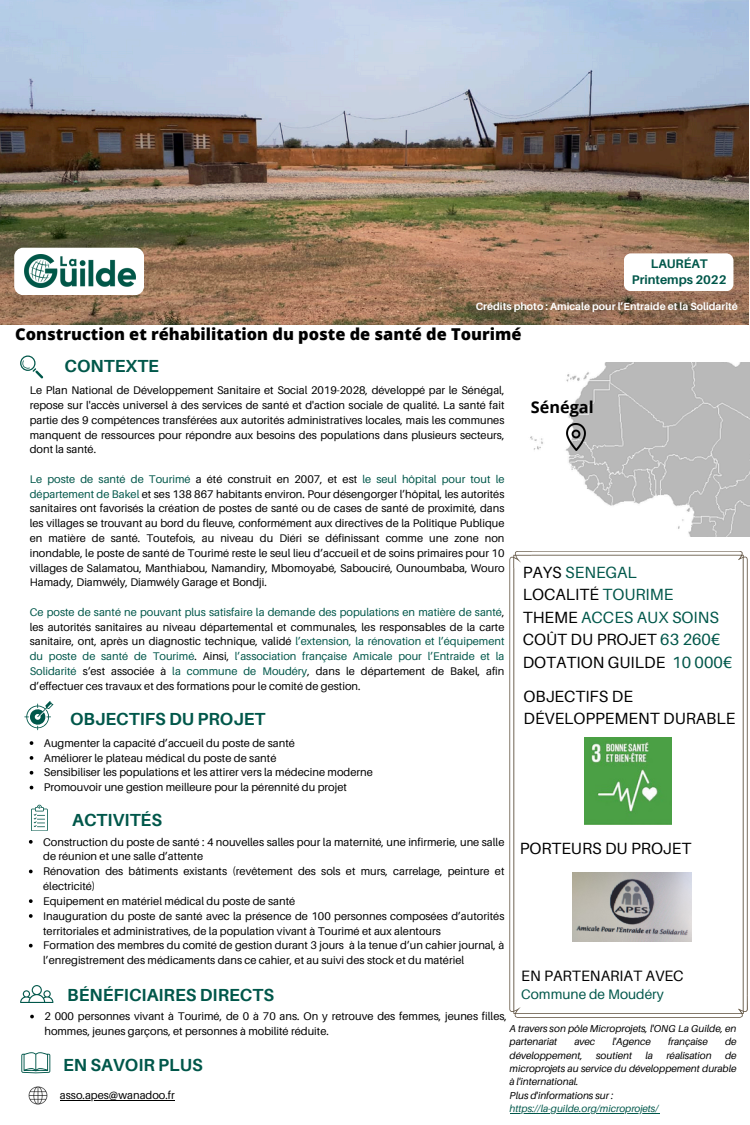
<style>
.page{position:relative;width:750px;height:1125px;background:#fff}
.page>*{position:absolute;margin:0;border:0;box-sizing:border-box;transform-origin:0 0}
.t1{font:700 17.5px "Aileron";color:#00574a}
.t2{font:800 16.38px "Open Sans";color:#000}
.t3{font:16.25px/22.5px "Aileron";color:#000}
.t4{font:700 16.25px "Open Sans";color:#000}
.t5{font:15px "Aileron";color:#000}
.t6{font:13.75px "Aileron";color:#00574a}
.t7{font:700 12.5px/16.9px "Aileron";color:#00574a;text-align:center}
.t8{font:11.12px/14.8px "Aileron";color:#000}
.t9{font:700 10.5px "Aileron";color:#fff}
.t10{font:italic 10px/13.4px "Aileron";color:#000}
.t11{font:italic 10px "Aileron";color:#00574a}
.s1{color:#00574a}
</style>
<div class="page">
<svg style="left:509px;top:551px;width:239px;height:467px"></svg>
<img style="left:28px;top:1086px;width:20px;height:19px">
<svg style="left:30px;top:1015px;width:4px;height:3px"></svg>
<svg style="left:24px;top:701px;width:29px;height:29px"></svg>
<svg style="left:20px;top:356px;width:23px;height:22px"></svg>
<svg style="left:21px;top:1052px;width:29px;height:21px"></svg>
<svg style="left:20px;top:985px;width:33px;height:18px"></svg>
<svg style="left:31px;top:805px;width:17px;height:26px"></svg>
<img style="left:0;top:1px;width:749px;height:323px">
<div style="left:624px;top:253px;width:109px;height:38px;background:#fff;border-radius:7px"></div>
<div style="left:14px;top:248px;width:130px;height:47px;background:#fff;border-radius:9px"></div>
<img style="left:25px;top:255px;width:111px;height:33px">
<img style="left:530px;top:362px;width:220px;height:175px">
<img style="left:562px;top:423px;width:28px;height:28px">
<img style="left:585px;top:738px;width:87px;height:87px">
<img style="left:572px;top:872px;width:119px;height:70px">
<hr style="left:60px;top:1100px;width:115px;height:1px;background:#000">
<svg style="left:29px;top:840px;width:4px;height:4px"></svg>
<svg style="left:29px;top:870px;width:4px;height:3px"></svg>
<svg style="left:29px;top:899px;width:4px;height:4px"></svg>
<svg style="left:29px;top:914px;width:4px;height:4px"></svg>
<svg style="left:29px;top:944px;width:4px;height:4px"></svg>
<hr style="left:510px;top:1113px;width:148px;height:1px;background:#00574a">
<svg style="left:30px;top:741px;width:3px;height:4px"></svg>
<svg style="left:30px;top:756px;width:3px;height:4px"></svg>
<svg style="left:30px;top:771px;width:3px;height:4px"></svg>
<p class="t7" style="left:632px;top:255px;width:96px">LAURÉAT<br>Printemps 2022</p>
<p class="t9" style="left:476px;top:300px;width:264px">Crédits photo : Amicale pour l’Entraide et la Solidarité</p>
<h1 class="t2" style="left:15px;top:322px;width:508px">Construction et réhabilitation du poste de santé de Tourimé</h1>
<p class="t1" style="left:65px;top:355px;width:96px">CONTEXTE</p>
<h5 class="t8" style="left:30px;top:383px;width:476px;text-align:justify">Le Plan National de Développement Sanitaire et Social 2019-2028, développé par le Sénégal, repose sur l'accès universel à des services de santé et d'action sociale de qualité. La santé fait partie des 9 compétences transférées aux autorités administratives locales, mais les communes manquent de ressources pour répondre aux besoins des populations dans plusieurs secteurs, dont la santé.</h5>
<h3 class="t8" style="left:30px;top:471px;width:476px;text-align:justify"><span class="s1">Le poste de santé de Tourimé</span> a été construit en 2007, et est <span class="s1">le seul hôpital pour tout le département de Bakel</span> et ses 138 867 habitants environ. Pour désengorger l’hôpital, les autorités sanitaires ont favorisés la création de postes de santé ou de cases de santé de proximité, dans les villages se trouvant au bord du fleuve, conformément aux directives de la Politique Publique en matière de santé. Toutefois, au niveau du Diéri se définissant comme une zone non inondable, le poste de santé de Tourimé reste le seul lieu d’accueil et de soins primaires pour 10 villages de Salamatou, Manthiabou, Namandiry, Mbomoyabé, Sabouciré, Ounoumbaba, Wouro Hamady, Diamwély, Diamwély Garage et Bondji.</h3>
<p class="t8" style="left:30px;top:604px;width:476px;text-align:justify"><span class="s1">Ce poste de santé ne pouvant plus satisfaire la demande des populations en matière de santé</span>, les autorités sanitaires au niveau départemental et communales, les responsables de la carte sanitaire, ont, après un diagnostic technique, validé <span class="s1">l’extension, la rénovation et l’équipement du poste de santé de Tourimé</span>. Ainsi, <span class="s1">l’association française Amicale pour l’Entraide et la Solidarité</span> s‘est associée à <span class="s1">la commune de Moudéry</span>, dans le département de Bakel, afin d’effectuer ces travaux et des formations pour le comité de gestion.</p>
<p class="t1" style="left:70px;top:708px;width:197px">OBJECTIFS DU PROJET</p>
<h1 class="t8" style="left:44px;top:735px;width:253px">Augmenter la capacité d’accueil du poste de santé</h1>
<p class="t8" style="left:44px;top:750px;width:234px">Améliorer le plateau médical du poste de santé</p>
<p class="t8" style="left:44px;top:765px;width:330px">Sensibiliser les populations et les attirer vers la médecine moderne</p>
<p class="t8" style="left:44px;top:780px;width:305px">Promouvoir une gestion meilleure pour la pérennité du projet</p>
<p class="t1" style="left:72px;top:809px;width:91px">ACTIVITÉS</p>
<p class="t8" style="left:43px;top:834px;width:463px">Construction du poste de santé : 4 nouvelles salles pour la maternité, une infirmerie, une salle de réunion et une salle d’attente</p>
<p class="t8" style="left:43px;top:864px;width:463px">Rénovation des bâtiments existants (revêtement des sols et murs, carrelage, peinture et électricité)</p>
<p class="t8" style="left:43px;top:893px;width:254px">Equipement en matériel médical du poste de santé</p>
<p class="t8" style="left:43px;top:908px;width:463px">Inauguration du poste de santé avec la présence de 100 personnes composées d’autorités territoriales et administratives, de la population vivant à Tourimé et aux alentours</p>
<h1 class="t8" style="left:43px;top:938px;width:463px">Formation des membres du comité de gestion durant 3 jours à la tenue d’un cahier journal, à l’enregistrement des médicaments dans ce cahier, et au suivi des stock et du matériel</h1>
<p class="t4" style="left:531px;top:396px;width:64px">Sénégal</p>
<p class="t3" style="left:523px;top:560px;width:211px">PAYS <span class="s1">SENEGAL<br></span>LOCALITÉ <span class="s1">TOURIME<br></span>THEME <span class="s1">ACCES AUX SOINS<br></span>COÛT DU PROJET <span class="s1">63 260€<br></span>DOTATION GUILDE <span class="s1">10 000€</span></p>
<h1 class="t3" style="left:524px;top:685px;width:213px">OBJECTIFS DE<br>DÉVELOPPEMENT DURABLE</h1>
<p class="t3" style="left:520px;top:837px;width:173px">PORTEURS DU PROJET</p>
<p class="t5" style="left:521px;top:967px;width:164px">EN PARTENARIAT AVEC</p>
<p class="t6" style="left:521px;top:986px;width:144px">Commune de Moudéry</p>
<p class="t1" style="left:67px;top:984px;width:208px">BÉNÉFICIAIRES DIRECTS</p>
<p class="t8" style="left:44px;top:1009px;width:464px">2 000 personnes vivant à Tourimé, de 0 à 70 ans. On y retrouve des femmes, jeunes filles, hommes, jeunes garçons, et personnes à mobilité réduite.</p>
<p class="t10" style="left:510px;top:1022px;width:228px">A travers son pôle Microprojets, l'ONG La Guilde, en partenariat</p>
<p class="t10" style="left:574px;top:1035px;width:22px">avec</p>
<p class="t10" style="left:612px;top:1035px;width:40px">l'Agence</p>
<p class="t10" style="left:668px;top:1035px;width:41px">française</p>
<p class="t10" style="left:725px;top:1035px;width:13px">de</p>
<p class="t10" style="left:510px;top:1048px;width:75px">développement,</p>
<p class="t10" style="left:596px;top:1048px;width:38px">soutient</p>
<p class="t10" style="left:646px;top:1048px;width:9px">la</p>
<p class="t10" style="left:666px;top:1048px;width:47px">réalisation</p>
<p class="t10" style="left:510px;top:1048px;width:228px;text-align:justify;text-indent:215px">de microprojets au service du développement durable à l'international.</p>
<p class="t10" style="left:510px;top:1088px;width:105px">Plus d'informations sur :</p>
<p class="t11" style="left:510px;top:1102px;width:150px">https://la-guilde.org/microprojets/</p>
<h1 class="t1" style="left:63px;top:1054px;width:141px">EN SAVOIR PLUS</h1>
<p class="t8" style="left:60px;top:1088px;width:116px">asso.apes@wanadoo.fr</p>
</div>
